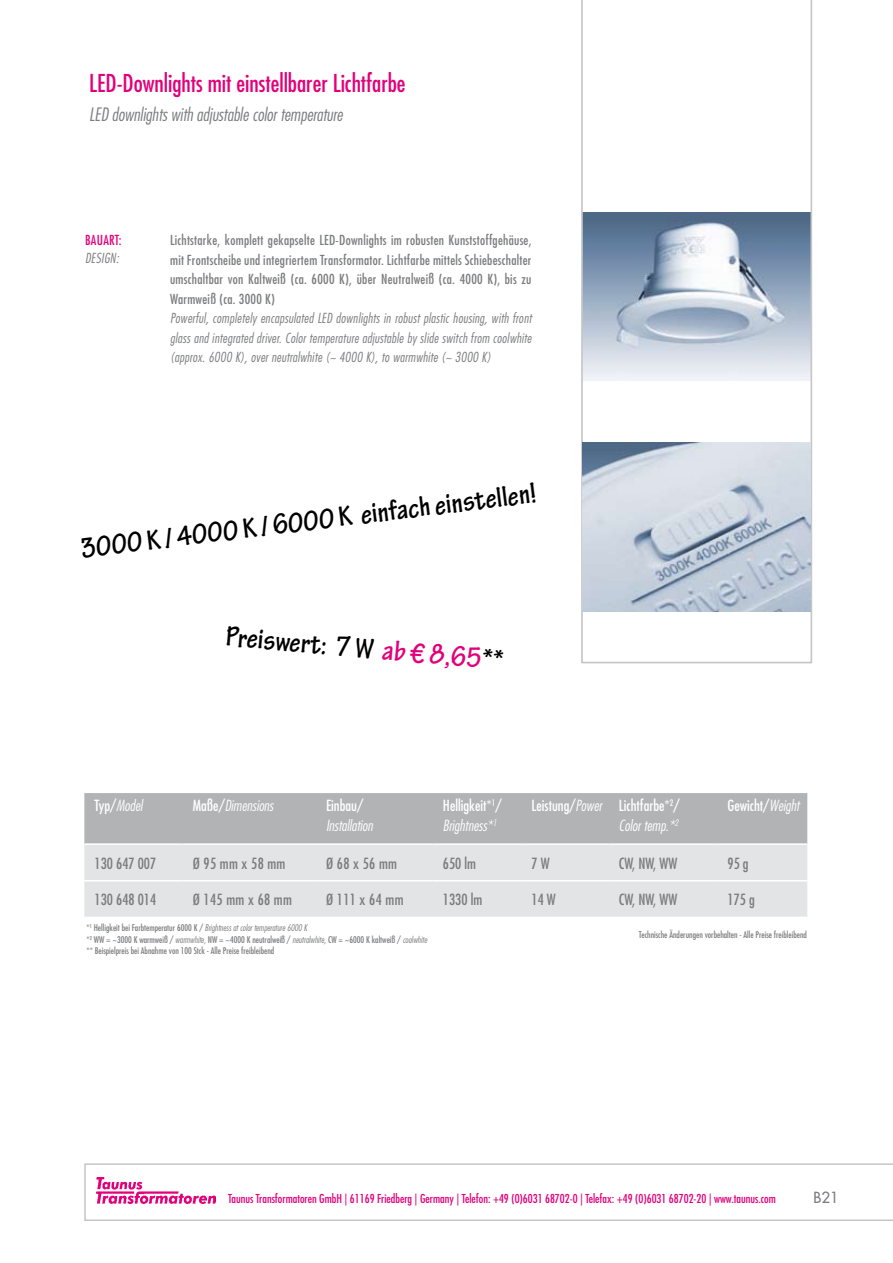
<style>
.page{position:relative;width:893px;height:1263px;background:#fff}
.page>*{position:absolute;margin:0;border:0;box-sizing:border-box;transform-origin:0 0}
.t1{font:700 condensed 30px "Tekton Pro";color:#000}
.t2{font:condensed 24px "Futura Std";color:#e2007a}
.t3{font:italic 300 condensed 18px "Futura Std";color:#7b7c7e}
.t4{font:condensed 15px "Futura Std";color:#7b7c7e}
.t5{font:condensed 15px/19.5px "Futura Std";color:#fff}
.t6{font:italic 300 condensed 15px "Futura Std";color:#fff}
.t7{font:500 15px "Futura Std";color:#7b7c7e}
.t8{font:condensed 13.5px/19.5px "Futura Std";letter-spacing:.02em;color:#7b7c7e;text-align:justify}
.t9{font:italic 300 condensed 13.5px/19.5px "Futura Std";letter-spacing:.02em;color:#7b7c7e;text-align:justify}
.t10{font:condensed 13.5px "Futura Std";letter-spacing:.02em;color:#e2007a}
.t11{font:condensed 12px "Futura Std";color:#e2007a}
.t12{font:condensed 9px/11.7px "Futura Std";color:#7b7c7e}
.s1{color:#e2007a}
.s2{font-weight:400;font-style:normal}
.s3{font-weight:300;font-style:italic}
</style>
<div class="page">
<svg style="left:84px;top:1163px;width:809px;height:58px"></svg>
<img style="left:96px;top:1178px;width:120px;height:25px">
<svg style="left:581px;top:0;width:231px;height:663px"></svg>
<div style="left:84px;top:793px;width:723px;height:50px;background:#b1b3b4"></div>
<div style="left:84px;top:845px;width:723px;height:71px;background:#e3e4e5"></div>
<hr style="left:84px;top:880px;width:99px;height:1px;background:#fff">
<hr style="left:183px;top:880px;width:133px;height:1px;background:#fff">
<hr style="left:316px;top:880px;width:117px;height:1px;background:#fff">
<hr style="left:433px;top:880px;width:88px;height:1px;background:#fff">
<hr style="left:521px;top:880px;width:88px;height:1px;background:#fff">
<hr style="left:609px;top:880px;width:108px;height:1px;background:#fff">
<hr style="left:717px;top:880px;width:90px;height:1px;background:#fff">
<img style="left:583px;top:443px;width:228px;height:168px">
<h2 class="t2" style="left:89px;top:69px;width:318px">LED-Downlights mit einstellbarer Lichtfarbe</h2>
<h3 class="t3" style="left:89px;top:104px;width:255px">LED downlights with adjustable color temperature</h3>
<h3 class="t10" style="left:85px;top:232px;width:38px">BAUART:</h3>
<p class="t8" style="left:170px;top:230px;width:363px">Lichtstarke, komplett gekapselte LED-Downlights im robusten Kunststoffgehäuse, mit Frontscheibe und integriertem Transformator. Lichtfarbe mittels Schiebeschalter umschaltbar von Kaltweiß (ca. 6000 K), über Neutralweiß (ca. 4000 K), bis zu Warmweiß (ca. 3000 K)</p>
<p class="t9" style="left:170px;top:309px;width:363px">Powerful, completely encapsulated LED downlights in robust plastic housing, with front glass and integrated driver. Color temperature adjustable by slide switch from coolwhite (approx. 6000 K), over neutralwhite (~ 4000 K), to warmwhite (~ 3000 K)</p>
<h3 class="t9" style="left:85px;top:249px;width:35px">DESIGN:</h3>
<h1 class="t1" style="left:79px;top:531px;width:460px;rotate:-7deg">3000 K / 4000 K / 6000 K einfach einstellen!</h1>
<h1 class="t1" style="left:227px;top:619px;width:280px;rotate:5deg">Preiswert: 7 W <span class="s1">ab € 8,65</span>**</h1>
<h3 class="t6" style="left:95px;top:797px;width:49px"><span class="s2">Typ/</span>Model</h3>
<h3 class="t6" style="left:193px;top:797px;width:82px"><span class="s2">Maße/</span>Dimensions</h3>
<h3 class="t5" style="left:326px;top:796px;width:39px">Einbau/</h3>
<h3 class="t6" style="left:326px;top:816px;width:48px">Installation</h3>
<h3 class="t5" style="left:443px;top:796px;width:60px">Helligkeit*<sup>1</sup>/<br><span class="s3">Brightness*</span><sup>1</sup></h3>
<h3 class="t5" style="left:531px;top:796px;width:150px;text-align:right">Leistung/<span class="s3">Power</span> Lichtfarbe*<sup>2</sup>/<br><span class="s3">Color temp.*</span><sup>2</sup></h3>
<h3 class="t5" style="left:728px;top:796px;width:73px">Gewicht/<span class="s3">Weight</span></h3>
<h3 class="t4" style="left:95px;top:854px;width:63px">130 647 007</h3>
<h3 class="t4" style="left:193px;top:854px;width:94px">Ø 95 mm x 58 mm</h3>
<h3 class="t4" style="left:326px;top:854px;width:73px">Ø 68 x 56 mm</h3>
<h3 class="t4" style="left:443px;top:854px;width:35px">650 lm</h3>
<h3 class="t4" style="left:531px;top:854px;width:20px">7 W</h3>
<h3 class="t4" style="left:619px;top:854px;width:60px">CW, NW, WW</h3>
<h3 class="t4" style="left:728px;top:854px;width:23px">95 g</h3>
<h3 class="t4" style="left:95px;top:891px;width:63px">130 648 014</h3>
<h3 class="t4" style="left:193px;top:891px;width:101px">Ø 145 mm x 68 mm</h3>
<h3 class="t4" style="left:326px;top:891px;width:79px">Ø 111 x 64 mm</h3>
<h3 class="t4" style="left:443px;top:891px;width:41px">1330 lm</h3>
<h3 class="t4" style="left:531px;top:891px;width:26px">14 W</h3>
<h3 class="t4" style="left:619px;top:891px;width:60px">CW, NW, WW</h3>
<h3 class="t4" style="left:728px;top:891px;width:29px">175 g</h3>
<p class="t12" style="left:86px;top:922px;width:342px">*<sup>1</sup> Helligkeit bei Farbtemperatur 6000 K / <span class="s3">Brightness at color temperature 6000 K<br></span>*<sup>2</sup> WW = ~3000 K warmweiß / <span class="s3">warmwhite,</span> NW = ~4000 K neutralweiß / <span class="s3">neutralwhite,</span> CW = ~6000 K kaltweiß / <span class="s3">coolwhite </span>** Beispielpreis bei Abnahme von 100 Stck - Alle Preise freibleibend</p>
<p class="t12" style="left:639px;top:929px;width:169px">Technische Änderungen vorbehalten - Alle Preise freibleibend</p>
<h3 class="t11" style="left:228px;top:1191px;width:549px">Taunus Transformatoren GmbH | 61169 Friedberg | Germany | Telefon: +49 (0)6031 68702-0 | Telefax: +49 (0)6031 68702-20 | www.taunus.com</h3>
<h3 class="t7" style="left:814px;top:1188px;width:27px">B21</h3>
</div>
